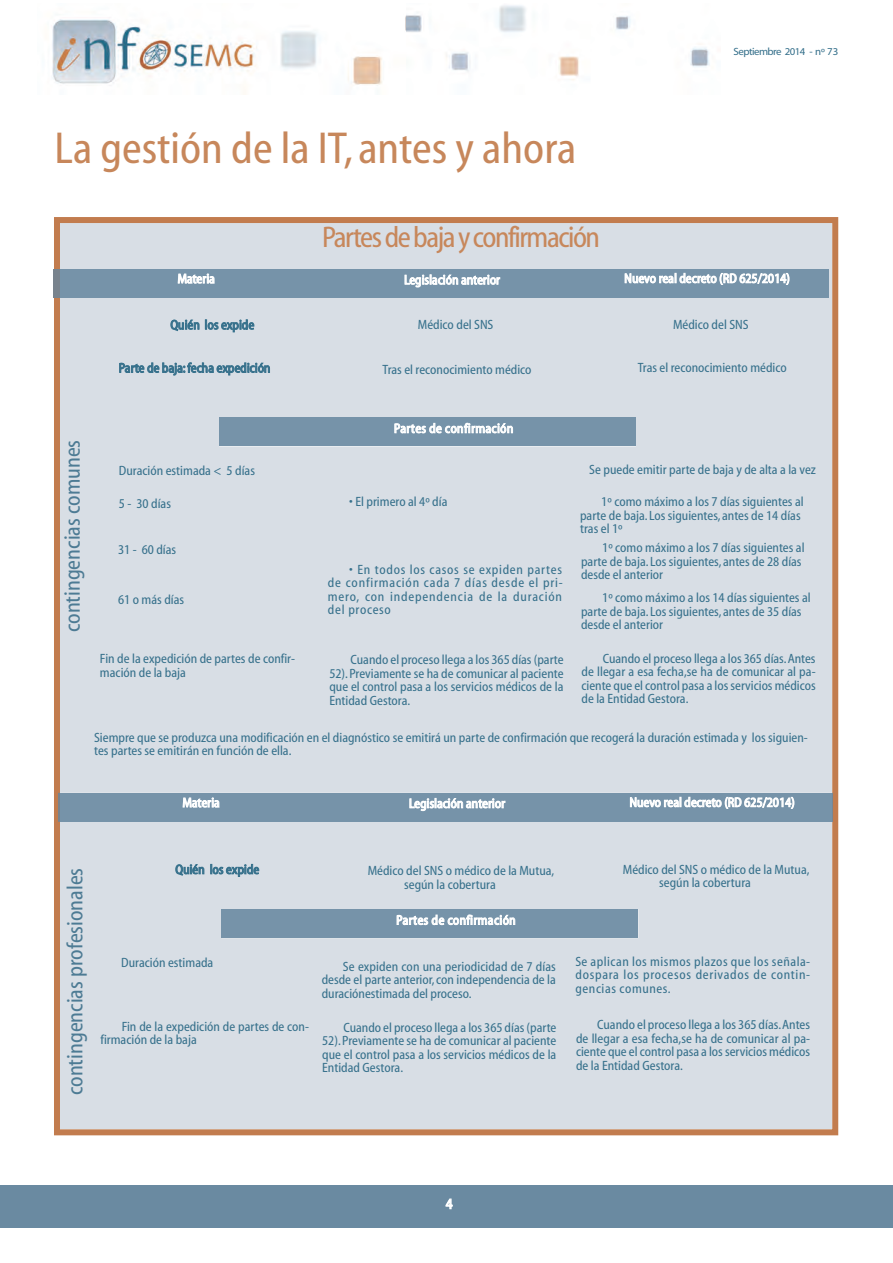
<style>
.page{position:relative;width:893px;height:1263px;background:#fff}
.page>*{position:absolute;margin:0;border:0;box-sizing:border-box;transform-origin:0 0}
.t1{font:45px "Myriad Cn Web";color:#c7875b}
.t2{font:30px "Myriad Cn Web";letter-spacing:-.05em;color:#c7875b}
.t3{font:22.5px "Myriad Cn Web";color:#4d7b94}
.t4{font:15px "Myriad Cn Web";color:#fff}
.t5{font:13.5px/13.5px "Myriad Cn Web";color:#37718c}
.t6{font:13.5px "Myriad Cn Web";letter-spacing:-.01em;color:#fff}
.t7{font:13.5px "Myriad Cn Web";letter-spacing:.01em;color:#fff}
.t8{font:10.5px "Myriad Web";letter-spacing:-.05em;color:#37718c}
</style>
<div class="page">
<div style="left:0;top:1185px;width:893px;height:43px;background:#6a8aa1"></div>
<img style="left:52px;top:5px;width:658px;height:80px">
<div style="left:61px;top:224px;width:770px;height:904px;background:#d8dee5"></div>
<div style="left:54px;top:217px;width:784px;height:918px;border:6px solid #c27c4e"></div>
<svg style="left:53px;top:269px;width:1px;height:29px"></svg>
<div style="left:60px;top:269px;width:768px;height:29px;background:#7693a9"></div>
<div style="left:54px;top:269px;width:6px;height:29px;background:#78838d"></div>
<div style="left:219px;top:417px;width:417px;height:29px;background:#7693a9"></div>
<div style="left:60px;top:793px;width:772px;height:29px;background:#7693a9"></div>
<hr style="left:58px;top:793px;width:2px;height:29px;background:#78838d">
<svg style="left:832px;top:793px;width:1px;height:29px"></svg>
<div style="left:222px;top:909px;width:416px;height:29px;background:#7693a9"></div>
<h1 class="t1" style="left:55px;top:121px;width:523px">La gestión de la IT, antes y ahora</h1>
<h2 class="t2" style="left:322px;top:220px;width:280px">Partesdebajayconfirmación</h2>
<p class="t8" style="left:733px;top:45px;width:106px">Septiembre 2014 - nº 73</p>
<p class="t6" style="left:178px;top:271px;width:39px">Materia</p>
<p class="t6" style="left:404px;top:272px;width:97px">Legislación anterior</p>
<p class="t6" style="left:624px;top:270px;width:167px">Nuevo real decreto (RD 625/2014)</p>
<p class="t5" style="left:170px;top:318px;width:85px">Quién los expide</p>
<p class="t5" style="left:418px;top:317px;width:77px">Médico del SNS</p>
<p class="t5" style="left:673px;top:318px;width:77px">Médico del SNS</p>
<p class="t5" style="left:119px;top:361px;width:153px">Parte de baja: fecha expedición</p>
<p class="t5" style="left:383px;top:362px;width:151px">Tras el reconocimiento médico</p>
<p class="t5" style="left:638px;top:361px;width:151px">Tras el reconocimiento médico</p>
<h3 class="t3" style="left:59px;top:632px;width:194px;rotate:-90deg">contingencias comunes</h3>
<p class="t5" style="left:119px;top:464px;width:138px">Duración estimada &lt; 5 días</p>
<p class="t5" style="left:119px;top:496px;width:54px">5 - 30 días</p>
<p class="t5" style="left:118px;top:542px;width:60px">31 - 60 días</p>
<p class="t5" style="left:118px;top:592px;width:68px">61 o más días</p>
<p class="t7" style="left:394px;top:420px;width:121px">Partes de confirmación</p>
<p class="t5" style="left:349px;top:495px;width:100px">• El primero al 4º día</p>
<p class="t5" style="left:328px;top:562px;width:236px;text-align:justify;text-indent:21px">• En todos los casos se expiden partes de confirmación cada 7 días desde el pri&shy;mero, con independencia de la duración del proceso</p>
<p class="t5" style="left:589px;top:462px;width:228px">Se puede emitir parte de baja y de alta a la vez</p>
<p class="t5" style="left:580px;top:495px;width:225px;text-indent:21px">1º como máximo a los 7 días siguientes al parte de baja. Los siguientes, antes de 14 días tras el 1º</p>
<p class="t5" style="left:581px;top:541px;width:225px;text-indent:21px">1º como máximo a los 7 días siguientes al parte de baja. Los siguientes, antes de 28 días desde el anterior</p>
<p class="t5" style="left:581px;top:591px;width:231px;text-indent:21px">1º como máximo a los 14 días siguientes al parte de baja. Los siguientes, antes de 35 días desde el anterior</p>
<p class="t5" style="left:100px;top:652px;width:197px">Fin de la expedición de partes de confir&shy;mación de la baja</p>
<p class="t5" style="left:329px;top:653px;width:236px;text-align:justify;text-indent:21px">Cuando el proceso llega a los 365 días (parte 52).Previamente se ha de comunicar al paciente que el control pasa a los servicios médicos de la Entidad Gestora.</p>
<p class="t5" style="left:581px;top:651px;width:236px;text-align:justify;text-indent:21px">Cuando el proceso llega a los 365 días.Antes de llegar a esa fecha,se ha de comunicar al pa&shy;ciente que elcontrol pasa a losservicios médicos de la Entidad Gestora.</p>
<p class="t5" style="left:94px;top:730px;width:715px">Siempre que se produzca una modificación en el diagnóstico se emitirá un parte de confirmación que recogerá la duración estimada y los siguien&shy;tes partes se emitirán en función de ella.</p>
<p class="t6" style="left:182px;top:794px;width:39px">Materia</p>
<p class="t7" style="left:409px;top:795px;width:98px">Legislación anterior</p>
<p class="t6" style="left:629px;top:794px;width:167px">Nuevo real decreto (RD 625/2014)</p>
<h3 class="t3" style="left:61px;top:1095px;width:229px;rotate:-90deg">contingencias profesionales</h3>
<p class="t5" style="left:175px;top:862px;width:85px">Quién los expide</p>
<p class="t5" style="left:404px;top:863px;width:152px;text-indent:-36px">Médico del SNS o médico de la Mutua, según la cobertura</p>
<p class="t5" style="left:659px;top:862px;width:152px;text-indent:-36px">Médico del SNS o médico de la Mutua, según la cobertura</p>
<p class="t7" style="left:396px;top:912px;width:121px">Partes de confirmación</p>
<p class="t5" style="left:121px;top:956px;width:94px">Duración estimada</p>
<p class="t5" style="left:322px;top:959px;width:236px;text-align:justify;text-indent:21px">Se expiden con una periodicidad de 7 días desde el parte anterior,con independencia de la duraciónestimada del proceso.</p>
<p class="t5" style="left:575px;top:954px;width:236px;text-align:justify">Se aplican los mismos plazos que los señala&shy;dospara los procesos derivados de contin&shy;gencias comunes.</p>
<p class="t5" style="left:100px;top:1019px;width:210px;text-indent:21px">Fin de la expedición de partes de con&shy;firmación de la baja</p>
<p class="t5" style="left:322px;top:1020px;width:236px;text-align:justify;text-indent:21px">Cuando el proceso llega a los 365 días (parte 52).Previamente se ha de comunicar al paciente que el control pasa a los servicios médicos de la Entidad Gestora.</p>
<p class="t5" style="left:576px;top:1018px;width:236px;text-align:justify;text-indent:21px">Cuando el proceso llega a los 365 días.Antes de llegar a esa fecha,se ha de comunicar al pa&shy;ciente que el control pasa a los servicios médicos de la Entidad Gestora.</p>
<p class="t4" style="left:446px;top:1195px;width:8px">4</p>
</div>
